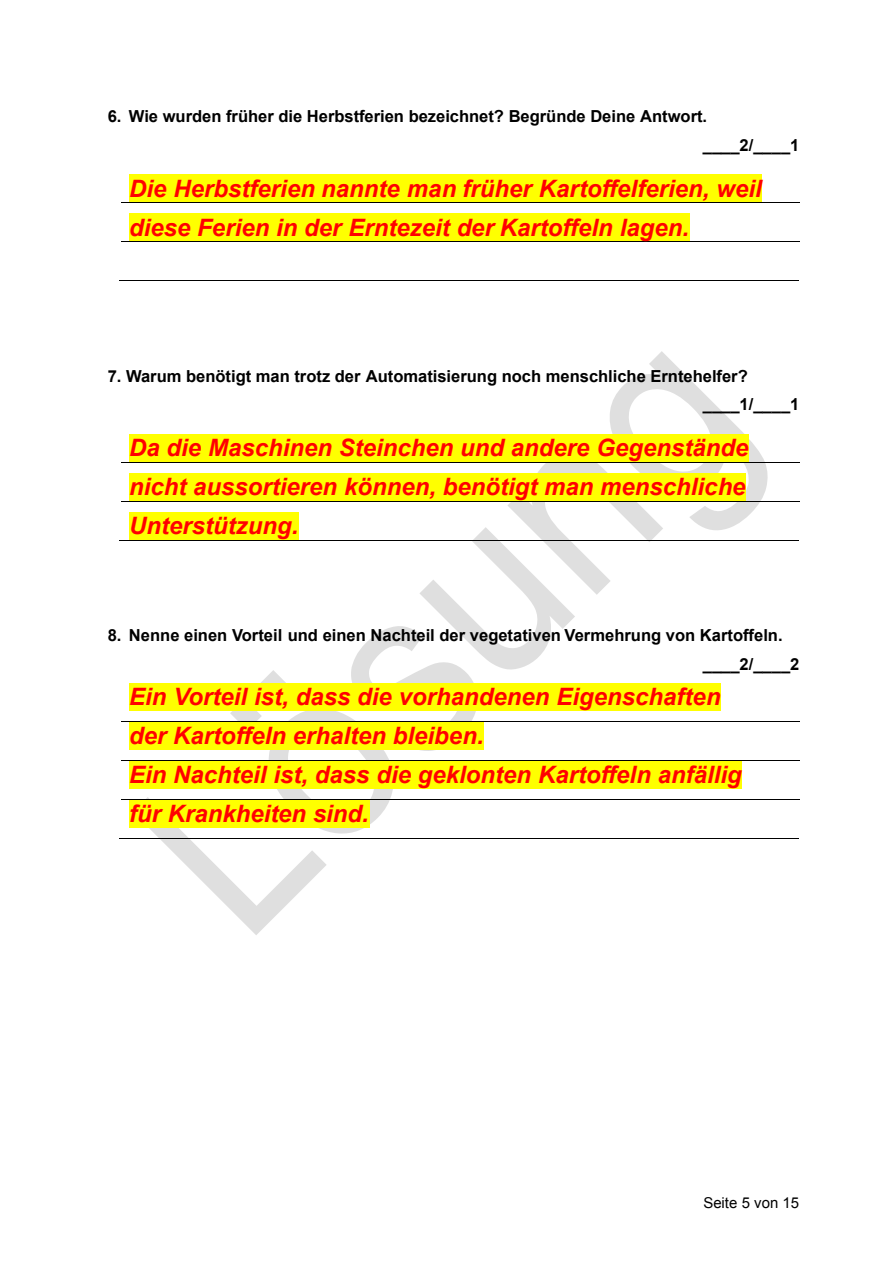
<style>
.page{position:relative;width:896px;height:1265px;background:#fff}
.page>*{position:absolute;margin:0;border:0;box-sizing:border-box;transform-origin:0 0}
.t1{font:italic 700 24px/39px "Arial";color:#f00}
.t2{font:700 16.5px/28.5px "Arial";color:#000}
.t3{font:15px "Arial";color:#000}
</style>
<div class="page">
<svg style="left:133px;top:351px;width:635px;height:584px"></svg>
<div style="left:129px;top:174px;width:633px;height:28px;background:#ff0"></div>
<div style="left:129px;top:213px;width:560px;height:28px;background:#ff0"></div>
<hr style="left:121px;top:202px;width:678px;height:1px;background:#000">
<hr style="left:121px;top:241px;width:678px;height:1px;background:#000">
<hr style="left:120px;top:280px;width:679px;height:1px;background:#000">
<div style="left:129px;top:434px;width:619px;height:27px;background:#ff0"></div>
<div style="left:129px;top:473px;width:616px;height:27px;background:#ff0"></div>
<hr style="left:121px;top:462px;width:678px;height:1px;background:#000">
<div style="left:129px;top:512px;width:169px;height:28px;background:#ff0"></div>
<hr style="left:121px;top:500px;width:678px;height:1px;background:#000">
<hr style="left:120px;top:540px;width:679px;height:1px;background:#000">
<div style="left:129px;top:683px;width:591px;height:27px;background:#ff0"></div>
<div style="left:129px;top:722px;width:355px;height:27px;background:#ff0"></div>
<hr style="left:121px;top:721px;width:678px;height:1px;background:#000">
<div style="left:129px;top:761px;width:612px;height:27px;background:#ff0"></div>
<hr style="left:121px;top:760px;width:678px;height:1px;background:#000">
<div style="left:129px;top:800px;width:240px;height:27px;background:#ff0"></div>
<hr style="left:121px;top:799px;width:678px;height:1px;background:#000">
<hr style="left:120px;top:838px;width:679px;height:1px;background:#000">
<p class="t2" style="left:702px;top:103px;width:98px;text-indent:-595px">6. Wie wurden früher die Herbstferien bezeichnet? Begründe Deine Antwort. ____2/____1</p>
<p class="t1" style="left:129px;top:171px;width:634px">Die Herbstferien nannte man früher Kartoffelferien, weil diese Ferien in der Erntezeit der Kartoffeln lagen.</p>
<p class="t2" style="left:702px;top:363px;width:98px;text-indent:-595px">7. Warum benötigt man trotz der Automatisierung noch menschliche Erntehelfer? ____1/____1</p>
<p class="t1" style="left:129px;top:430px;width:620px;text-align:justify">Da die Maschinen Steinchen und andere Gegenstände nicht aussortieren können, benötigt man menschliche Unterstützung.</p>
<p class="t2" style="left:702px;top:622px;width:98px;text-indent:-595px">8. Nenne einen Vorteil und einen Nachteil der vegetativen Vermehrung von Kartoffeln. ____2/____2</p>
<p class="t1" style="left:129px;top:679px;width:614px">Ein Vorteil ist, dass die vorhandenen Eigenschaften der Kartoffeln erhalten bleiben.<br>Ein Nachteil ist, dass die geklonten Kartoffeln anfällig für Krankheiten sind.</p>
<p class="t3" style="left:703px;top:1196px;width:97px">Seite 5 von 15</p>
</div>
